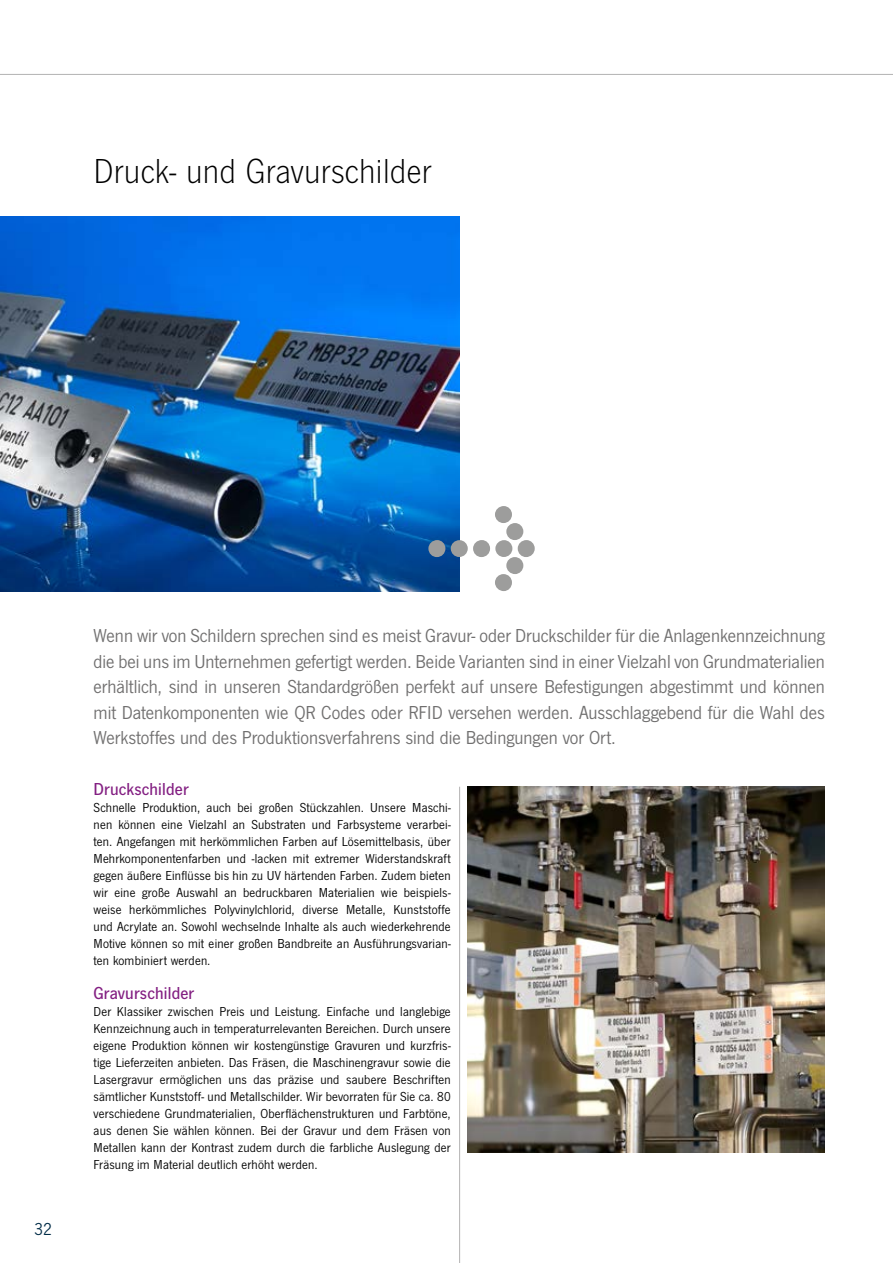
<style>
.page{position:relative;width:893px;height:1263px;background:#fff}
.page>*{position:absolute;margin:0;border:0;box-sizing:border-box;transform-origin:0 0}
.t1{font:300 36px "News Got";letter-spacing:.01em;color:#000}
.t2{font:19.5px/25.5px "News Got";color:#706f6f;text-align:justify}
.t3{font:500 18px "News Got";letter-spacing:.01em;color:#831f82}
.t4{font:18px "News Got";color:#002c47}
.t5{font:13.5px/17px "News Got";letter-spacing:.015em;color:#000;text-align:justify}
</style>
<div class="page">
<img style="left:0;top:217px;width:459px;height:374px">
<div style="left:428px;top:540px;width:17px;height:17px;background:#9d9d9c;border-radius:50%"></div>
<div style="left:451px;top:540px;width:17px;height:17px;background:#9d9d9c;border-radius:50%"></div>
<div style="left:495px;top:574px;width:17px;height:17px;background:#9d9d9c;border-radius:50%"></div>
<div style="left:473px;top:540px;width:17px;height:17px;background:#9d9d9c;border-radius:50%"></div>
<div style="left:506px;top:557px;width:17px;height:17px;background:#9d9d9c;border-radius:50%"></div>
<div style="left:495px;top:540px;width:17px;height:17px;background:#9d9d9c;border-radius:50%"></div>
<div style="left:506px;top:523px;width:17px;height:17px;background:#9d9d9c;border-radius:50%"></div>
<div style="left:495px;top:506px;width:17px;height:17px;background:#9d9d9c;border-radius:50%"></div>
<div style="left:518px;top:540px;width:17px;height:17px;background:#9d9d9c;border-radius:50%"></div>
<hr style="left:0;top:74px;width:893px;height:1px;background:#b3b2b2">
<img style="left:468px;top:787px;width:357px;height:365px">
<hr style="left:459px;top:787px;width:1px;height:476px;background:#b3b2b2">
<h1 class="t1" style="left:94px;top:151px;width:340px">Druck- und Gravurschilder</h1>
<h3 class="t4" style="left:34px;top:1219px;width:20px">32</h3>
<p class="t2" style="left:94px;top:623px;width:733px">Wenn wir von Schildern sprechen sind es meist Gravur- oder Druckschilder für die Anlagenkennzeichnung die bei uns im Unternehmen gefertigt werden. Beide Varianten sind in einer Vielzahl von Grundmaterialien erhältlich, sind in unseren Standardgrößen perfekt auf unsere Befestigungen abgestimmt und können mit Datenkomponenten wie QR Codes oder RFID versehen werden. Ausschlaggebend für die Wahl des Werkstoffes und des Produktionsverfahrens sind die Bedingungen vor Ort.</p>
<h3 class="t3" style="left:94px;top:779px;width:97px">Druckschilder</h3>
<p class="t5" style="left:94px;top:799px;width:359px">Schnelle Produktion, auch bei großen Stückzahlen. Unsere Maschi&shy;nen können eine Vielzahl an Substraten und Farbsysteme verarbei&shy;ten. Angefangen mit herkömmlichen Farben auf Lösemittelbasis, über Mehrkomponentenfarben und -lacken mit extremer Widerstandskraft gegen äußere Einflüsse bis hin zu UV härtenden Farben. Zudem bieten wir eine große Auswahl an bedruckbaren Materialien wie beispiels&shy;weise herkömmliches Polyvinylchlorid, diverse Metalle, Kunststoffe und Acrylate an. Sowohl wechselnde Inhalte als auch wiederkehrende Motive können so mit einer großen Bandbreite an Ausführungsvarian&shy;ten kombiniert werden.</p>
<h3 class="t3" style="left:94px;top:983px;width:102px">Gravurschilder</h3>
<p class="t5" style="left:94px;top:1003px;width:359px">Der Klassiker zwischen Preis und Leistung. Einfache und langlebige Kennzeichnung auch in temperaturrelevanten Bereichen. Durch unsere eigene Produktion können wir kostengünstige Gravuren und kurzfris&shy;tige Lieferzeiten anbieten. Das Fräsen, die Maschinengravur sowie die Lasergravur ermöglichen uns das präzise und saubere Beschriften sämtlicher Kunststoff- und Metallschilder. Wir bevorraten für Sie ca. 80 verschiedene Grundmaterialien, Oberflächenstrukturen und Farbtöne, aus denen Sie wählen können. Bei der Gravur und dem Fräsen von Metallen kann der Kontrast zudem durch die farbliche Auslegung der Fräsung im Material deutlich erhöht werden.</p>
</div>
